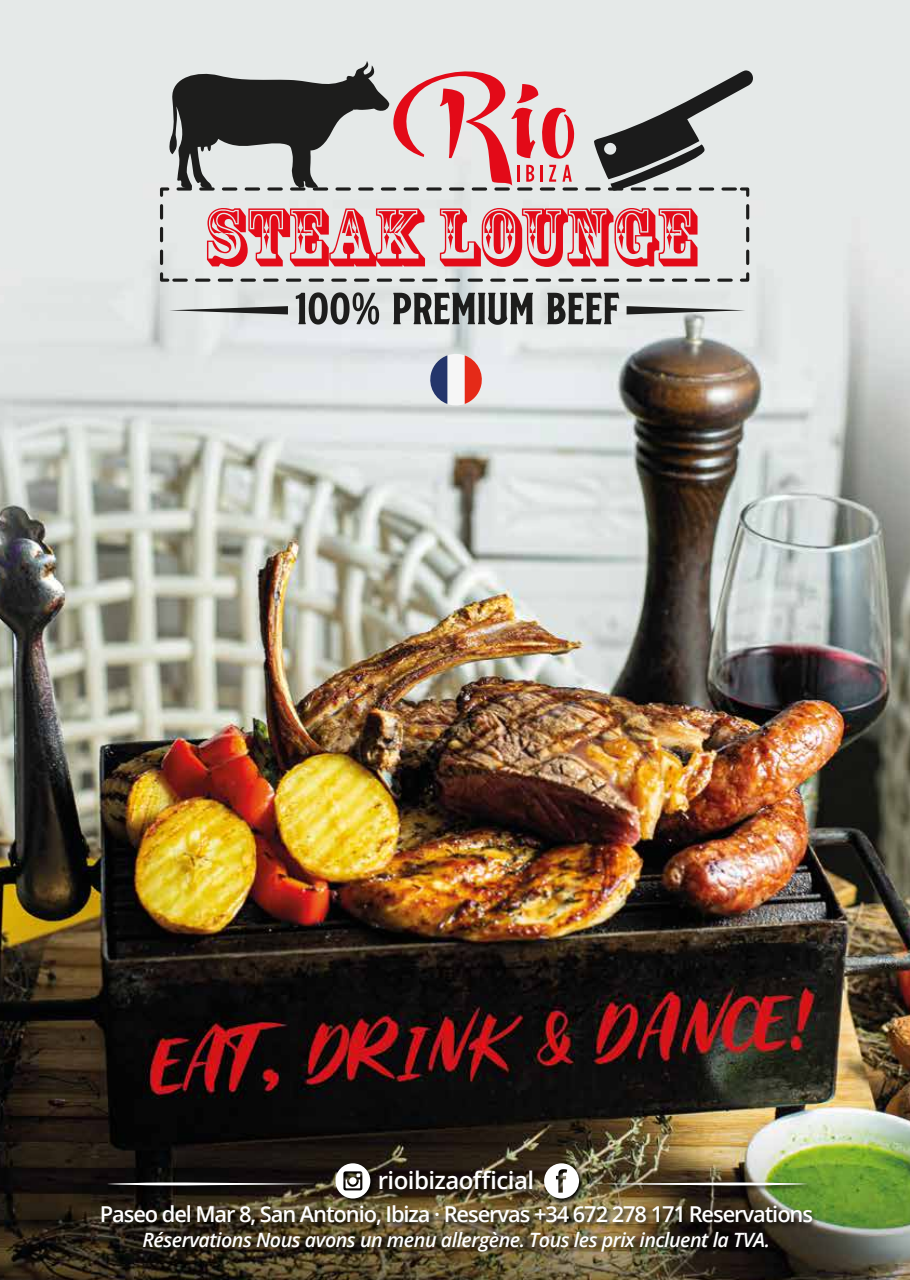
<style>
.page{position:relative;width:910px;height:1280px;background:#fff}
.page>*{position:absolute;margin:0;border:0;box-sizing:border-box;transform-origin:0 0}
.t1{font:77.25px "Rosewood Std";color:#e30a18}
.t2{font:52.5px "SS Nickson One";letter-spacing:.025em;color:#1d1d1c}
.t3{font:600 24px "Open Sans";letter-spacing:-.025em;color:#fff}
.t4{font:600 21.9px "Open Sans";letter-spacing:-.05em;color:#fff}
.t5{font:italic 600 19.65px "Open Sans";letter-spacing:-.025em;color:#fff}
</style>
<div class="page">
<img style="left:0;top:0;width:910px;height:1280px">
<img style="left:99px;top:1159px;width:720px;height:78px">
<svg style="left:544px;top:1163px;width:35px;height:35px"></svg>
<svg style="left:335px;top:1163px;width:35px;height:35px"></svg>
<svg style="left:601px;top:1182px;width:206px;height:3px"></svg>
<svg style="left:108px;top:1182px;width:206px;height:3px"></svg>
<img style="left:159px;top:1226px;width:601px;height:35px">
<svg style="left:158px;top:57px;width:597px;height:226px;background:#c3bdbd"></svg>
<svg style="left:169px;top:306px;width:119px;height:8px"></svg>
<svg style="left:627px;top:306px;width:119px;height:8px"></svg>
<svg style="left:428px;top:351px;width:56px;height:57px"></svg>
<h1 class="t1" style="left:204px;top:191px;width:494px">STEAK LOUNGE</h1>
<h2 class="t2" style="left:296px;top:270px;width:325px">100% PREMIUM BEEF</h2>
<p class="t3" style="left:378px;top:1164px;width:158px">rioibizaofficial</p>
<p class="t4" style="left:100px;top:1199px;width:715px">Paseo del Mar 8, San Antonio, Ibiza · Reservas +34 672 278 171 Reservations</p>
<p class="t5" style="left:143px;top:1226px;width:629px">Réservations Nous avons un menu allergène. Tous les prix incluent la TVA.</p>
</div>
